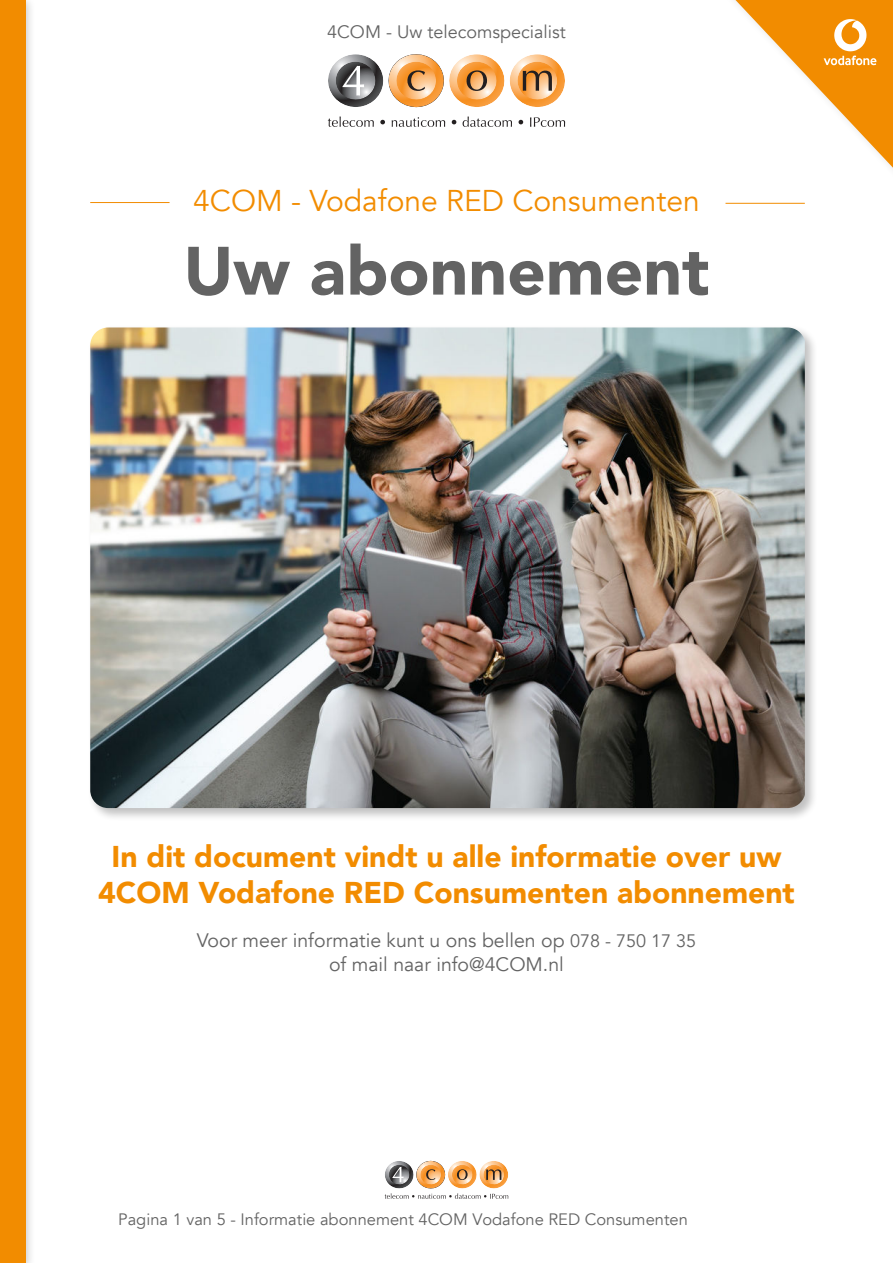
<style>
.page{position:relative;width:893px;height:1263px;background:#fff}
.page>*{position:absolute;margin:0;border:0;box-sizing:border-box;transform-origin:0 0}
.t1{font:900 67.5px "Avenir";color:#636363}
.t2{font:900 30px/36px "Avenir";color:#f28c00;text-align:center}
.t3{font:30px "Avenir";color:#f28c00}
.t4{font:19.5px/23.4px "Avenir";color:#636363;text-align:center}
.t5{font:18px "Avenir";color:#636363}
.t6{font:16.5px "Avenir";color:#636363}
.s1{font-size:18px}
</style>
<div class="page">
<hr style="left:90px;top:202px;width:80px;height:1px;background:#f28c00">
<div style="left:87px;top:325px;width:731px;height:496px;background:#000;opacity:.25"></div>
<img style="left:90px;top:327px;width:715px;height:481px">
<div style="left:0;top:0;width:36px;height:1263px;background:#000;opacity:.2"></div>
<div style="left:0;top:0;width:25px;height:1263px;background:#f28c00"></div>
<svg style="left:735px;top:0;width:158px;height:168px"></svg>
<svg style="left:384px;top:1161px;width:125px;height:38px"></svg>
<svg style="left:328px;top:54px;width:237px;height:54px"></svg>
<svg style="left:328px;top:117px;width:46px;height:10px"></svg>
<svg style="left:380px;top:120px;width:5px;height:4px"></svg>
<svg style="left:392px;top:117px;width:53px;height:10px"></svg>
<svg style="left:452px;top:120px;width:4px;height:4px"></svg>
<svg style="left:463px;top:117px;width:49px;height:10px"></svg>
<svg style="left:519px;top:120px;width:4px;height:4px"></svg>
<svg style="left:530px;top:117px;width:35px;height:10px"></svg>
<p class="t5" style="left:327px;top:24px;width:240px">4COM - Uw telecomspecialist</p>
<p class="t3" style="left:193px;top:188px;width:508px">4COM - Vodafone RED Consumenten</p>
<h1 class="t1" style="left:183px;top:232px;width:528px">Uw abonnement</h1>
<p class="t2" style="left:98px;top:838px;width:698px">In dit document vindt u alle informatie over uw<br>4COM Vodafone RED Consumenten abonnement</p>
<p class="t4" style="left:197px;top:931px;width:501px">Voor meer informatie kunt u ons bellen op <span class="s1">078 - 750 17 35 </span>of mail naar info@4COM.nl</p>
<p class="t6" style="left:118px;top:1213px;width:571px">Pagina 1 van 5 - Informatie abonnement 4COM Vodafone RED Consumenten</p>
</div>
